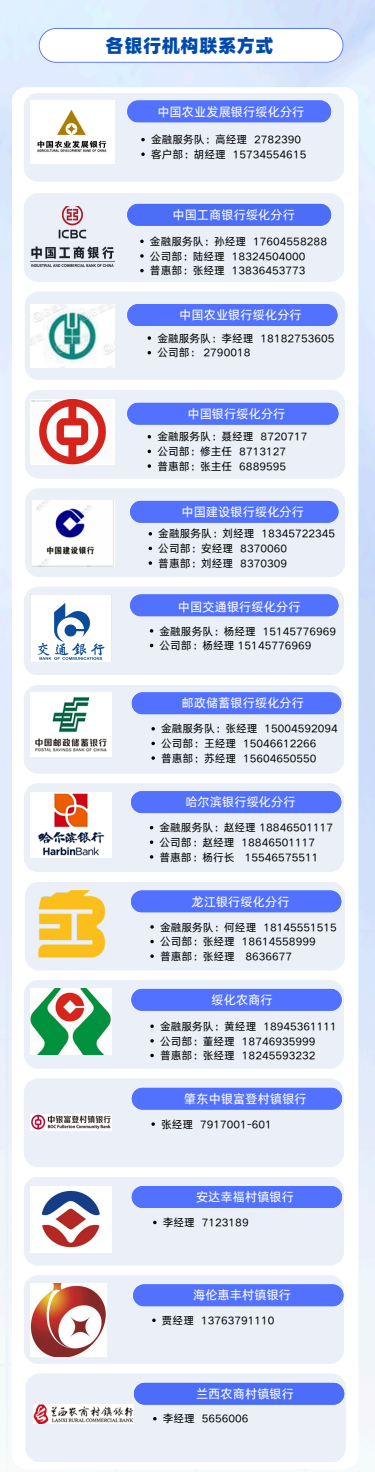
<style>
.page{position:relative;width:375px;height:1472px;background:#fff}
.page>*{position:absolute;margin:0;border:0;box-sizing:border-box;transform-origin:0 0}
.t1{font:800 18.38px "Alibaba Pu Hui Ti";letter-spacing:.03em;color:#004aad}
.t2{font:12.25px "Hello Font ID Dian Hei EEJ";color:#fff}
.t3{font:10.69px "Hello Font ID Dian Hei EEJ";color:#000}
</style>
<div class="page">
<img style="left:0;top:0;width:375px;height:1471px">
<svg style="left:39px;top:28px;width:304px;height:35px"></svg>
<div style="left:12px;top:87px;width:346px;height:1381px;background:#fff;border-radius:15px"></div>
<div style="left:24px;top:93px;width:320px;height:89px;background:#ebf0f8;border-radius:15px"></div>
<div style="left:127px;top:100px;width:204px;height:22px;background:#5271ff"></div>
<img style="left:31px;top:100px;width:83px;height:64px">
<svg style="left:24px;top:193px;width:320px;height:89px;background:#ccd4f1"></svg>
<div style="left:25px;top:291px;width:320px;height:89px;background:#ebf0f8;border-radius:15px"></div>
<div style="left:127px;top:304px;width:211px;height:22px;background:#5271ff"></div>
<img style="left:31px;top:304px;width:83px;height:63px">
<div style="left:25px;top:390px;width:320px;height:89px;background:#ebf0f8;border-radius:15px"></div>
<div style="left:127px;top:403px;width:211px;height:21px;background:#5271ff"></div>
<img style="left:31px;top:400px;width:83px;height:64px">
<div style="left:25px;top:488px;width:320px;height:89px;background:#ebf0f8;border-radius:15px"></div>
<div style="left:130px;top:501px;width:208px;height:22px;background:#5271ff"></div>
<div style="left:24px;top:586px;width:320px;height:89px;background:#ebf0f8;border-radius:15px"></div>
<div style="left:130px;top:594px;width:208px;height:22px;background:#5271ff"></div>
<div style="left:24px;top:685px;width:320px;height:89px;background:#ebf0f8;border-radius:15px"></div>
<img style="left:31px;top:501px;width:83px;height:65px">
<img style="left:31px;top:594px;width:81px;height:68px">
<div style="left:132px;top:692px;width:209px;height:22px;background:#5271ff"></div>
<img style="left:31px;top:693px;width:81px;height:63px">
<div style="left:24px;top:783px;width:320px;height:89px;background:#ebf0f8;border-radius:15px"></div>
<div style="left:131px;top:791px;width:210px;height:22px;background:#5271ff"></div>
<img style="left:31px;top:792px;width:81px;height:65px">
<div style="left:25px;top:881px;width:320px;height:89px;background:#ebf0f8;border-radius:15px"></div>
<div style="left:131px;top:890px;width:210px;height:22px;background:#5271ff"></div>
<img style="left:38px;top:890px;width:68px;height:67px">
<div style="left:24px;top:980px;width:320px;height:88px;background:#ebf0f8;border-radius:15px"></div>
<svg style="left:131px;top:988px;width:211px;height:22px;background:#5b78fe"></svg>
<img style="left:31px;top:988px;width:81px;height:67px">
<div style="left:24px;top:1078px;width:320px;height:89px;background:#ebf0f8;border-radius:15px"></div>
<div style="left:132px;top:1087px;width:210px;height:22px;background:#5271ff"></div>
<img style="left:31px;top:1114px;width:81px;height:16px">
<div style="left:24px;top:1176px;width:320px;height:89px;background:#ebf0f8;border-radius:15px"></div>
<div style="left:132px;top:1186px;width:210px;height:21px;background:#5271ff"></div>
<img style="left:31px;top:1186px;width:81px;height:66px">
<div style="left:24px;top:1275px;width:320px;height:88px;background:#ebf0f8;border-radius:15px"></div>
<div style="left:133px;top:1284px;width:210px;height:22px;background:#5271ff"></div>
<img style="left:31px;top:1283px;width:76px;height:73px">
<svg style="left:25px;top:1373px;width:321px;height:89px;background:#cfd9f8"></svg>
<img style="left:33px;top:1404px;width:101px;height:19px">
<svg style="left:141px;top:138px;width:4px;height:3px"></svg>
<svg style="left:141px;top:152px;width:4px;height:4px"></svg>
<svg style="left:140px;top:239px;width:4px;height:4px"></svg>
<svg style="left:140px;top:254px;width:4px;height:4px"></svg>
<svg style="left:140px;top:269px;width:4px;height:3px"></svg>
<svg style="left:148px;top:336px;width:3px;height:4px"></svg>
<svg style="left:148px;top:464px;width:3px;height:4px"></svg>
<svg style="left:149px;top:561px;width:3px;height:4px"></svg>
<svg style="left:151px;top:727px;width:4px;height:3px"></svg>
<svg style="left:151px;top:741px;width:4px;height:4px"></svg>
<svg style="left:150px;top:840px;width:3px;height:4px"></svg>
<svg style="left:150px;top:925px;width:4px;height:3px"></svg>
<svg style="left:150px;top:939px;width:4px;height:4px"></svg>
<svg style="left:150px;top:954px;width:4px;height:4px"></svg>
<svg style="left:150px;top:1024px;width:4px;height:4px"></svg>
<svg style="left:150px;top:1039px;width:4px;height:3px"></svg>
<svg style="left:150px;top:1053px;width:4px;height:4px"></svg>
<svg style="left:153px;top:1220px;width:4px;height:4px"></svg>
<svg style="left:152px;top:1318px;width:4px;height:4px"></svg>
<svg style="left:153px;top:1416px;width:4px;height:4px"></svg>
<h1 class="t1" style="left:106px;top:33px;width:170px">各银行机构联系方式</h1>
<h2 class="t2" style="left:157px;top:103px;width:149px">中国农业发展银行绥化分行</h2>
<p class="t3" style="left:151px;top:133px;width:152px">金融服务队：高经理 2782390</p>
<p class="t3" style="left:151px;top:147px;width:157px">客户部：胡经理 15734554615</p>
<p class="t2" style="left:172px;top:206px;width:124px">中国工商银行绥化分行</p>
<h2 class="t3" style="left:150px;top:234px;width:179px">金融服务队：孙经理 17604558288</h2>
<p class="t3" style="left:150px;top:249px;width:157px">公司部：陆经理 18324504000</p>
<p class="t3" style="left:150px;top:263px;width:157px">普惠部：张经理 13836453773</p>
<p class="t2" style="left:179px;top:307px;width:124px">中国农业银行绥化分行</p>
<p class="t3" style="left:157px;top:331px;width:179px">金融服务队：李经理 18182753605</p>
<h2 class="t3" style="left:157px;top:346px;width:95px">公司部： 2790018</h2>
<p class="t2" style="left:187px;top:405px;width:100px">中国银行绥化分行</p>
<p class="t3" style="left:157px;top:430px;width:152px">金融服务队：聂经理 8720717</p>
<p class="t3" style="left:157px;top:444px;width:130px">公司部：修主任 8713127</p>
<h2 class="t3" style="left:157px;top:459px;width:130px">普惠部：张主任 6889595</h2>
<p class="t2" style="left:182px;top:503px;width:124px">中国建设银行绥化分行</p>
<p class="t3" style="left:158px;top:527px;width:178px">金融服务队：刘经理 18345722345</p>
<p class="t3" style="left:158px;top:541px;width:130px">公司部：安经理 8370060</p>
<p class="t3" style="left:158px;top:556px;width:130px">普惠部：刘经理 8370309</p>
<h2 class="t2" style="left:178px;top:598px;width:124px">中国交通银行绥化分行</h2>
<p class="t3" style="left:160px;top:624px;width:178px">金融服务队：杨经理 15145776969</p>
<p class="t3" style="left:160px;top:638px;width:153px">公司部：杨经理 15145776969</p>
<p class="t2" style="left:189px;top:503px;width:100px">中国银行绥化分行</p>
<p class="t2" style="left:182px;top:695px;width:124px">邮政储蓄银行绥化分行</p>
<p class="t3" style="left:161px;top:721px;width:178px">金融服务队：张经理 15004592094</p>
<h2 class="t3" style="left:161px;top:736px;width:157px">公司部：王经理 15046612266</h2>
<p class="t3" style="left:161px;top:751px;width:157px">普惠部：苏经理 15604650550</p>
<h2 class="t2" style="left:185px;top:794px;width:112px">哈尔滨银行绥化分行</h2>
<p class="t3" style="left:160px;top:820px;width:175px">金融服务队：赵经理 18846501117</p>
<p class="t3" style="left:160px;top:835px;width:157px">公司部：赵经理 18846501117</p>
<p class="t3" style="left:160px;top:850px;width:160px">普惠部：杨行长 15546575511</p>
<p class="t2" style="left:191px;top:893px;width:100px">龙江银行绥化分行</p>
<p class="t3" style="left:160px;top:920px;width:178px">金融服务队：何经理 18145551515</p>
<p class="t3" style="left:160px;top:934px;width:157px">公司部：张经理 18614558999</p>
<h2 class="t3" style="left:160px;top:949px;width:134px">普惠部：张经理 8636677</h2>
<p class="t2" style="left:211px;top:991px;width:63px">绥化农商行</p>
<h2 class="t3" style="left:160px;top:1019px;width:178px">金融服务队：黄经理 18945361111</h2>
<p class="t3" style="left:160px;top:1033px;width:157px">公司部：董经理 18746935999</p>
<p class="t3" style="left:160px;top:1048px;width:157px">普惠部：张经理 18245593232</p>
<p class="t2" style="left:184px;top:1090px;width:124px">肇东中银富登村镇银行</p>
<p class="t3" style="left:161px;top:1117px;width:112px">张经理 7917001-601</p>
<h2 class="t2" style="left:196px;top:1188px;width:100px">安达幸福村镇银行</h2>
<p class="t3" style="left:163px;top:1215px;width:87px">李经理 7123189</p>
<p class="t2" style="left:193px;top:1286px;width:100px">海伦惠丰村镇银行</p>
<p class="t3" style="left:162px;top:1313px;width:114px">贾经理 13763791110</p>
<p class="t2" style="left:196px;top:1385px;width:100px">兰西农商村镇银行</p>
<p class="t3" style="left:163px;top:1411px;width:87px">李经理 5656006</p>
</div>
